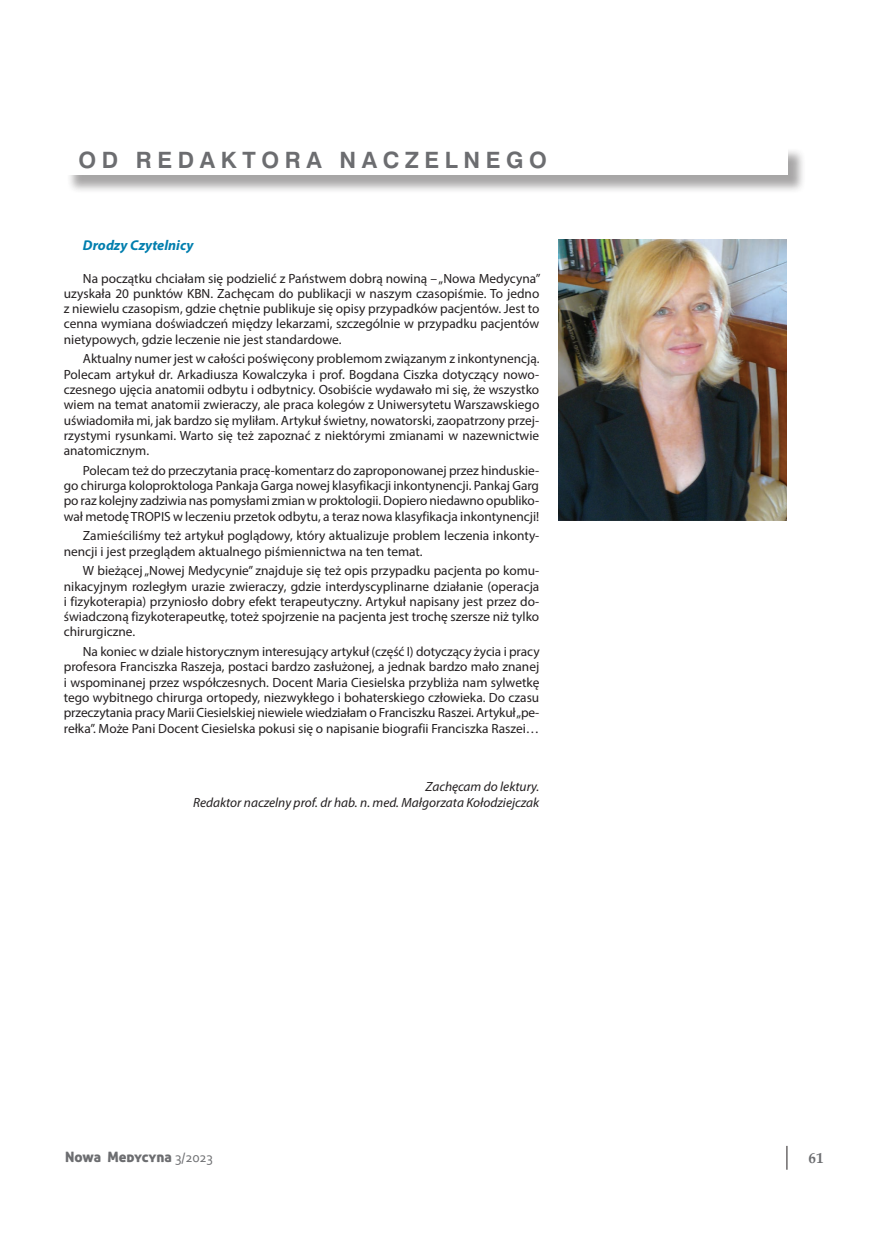
<style>
.page{position:relative;width:872px;height:1234px;background:#fff}
.page>*{position:absolute;margin:0;border:0;box-sizing:border-box;transform-origin:0 0}
.t1{font:700 22.5px "Szwajcar EE";letter-spacing:.25em;color:#6c6d70}
.t2{font:700 15px "Palatino Linotype";color:#6c6d70}
.t3{font:14.25px "Aller Display";letter-spacing:-.005em;color:#6c6d70}
.t4{font:italic 700 14.25px "Myriad Pro";color:#007eae}
.t5{font:13.35px/15.3px "Myriad Pro";color:#231f20;text-align:justify}
.t6{font:italic 13.35px/15.3px "Myriad Pro";color:#231f20;text-align:right}
.s1{font-family:"Corbel"}
</style>
<div class="page">
<svg style="left:786px;top:1145px;width:1px;height:24px"></svg>
<div style="left:66px;top:147px;width:740px;height:47px;background:#231f20;opacity:.4"></div>
<div style="left:64px;top:145px;width:723px;height:30px;background:#fff"></div>
<img style="left:558px;top:239px;width:229px;height:281px">
<h1 class="t1" style="left:78px;top:146px;width:470px">OD REDAKTORA NACZELNEGO</h1>
<p class="t4" style="left:83px;top:236px;width:112px">Drodzy Czytelnicy</p>
<p class="t5" style="left:64px;top:270px;width:478px;text-indent:19px">Na początku chciałam się podzielić z Państwem dobrą nowiną – „Nowa Medycyna” uzyskała 20 punktów KBN. Zachęcam do publikacji w naszym czasopiśmie. To jedno z niewielu czasopism, gdzie chętnie publikuje się opisy przypadków pacjentów. Jest to cenna wymiana doświadczeń między lekarzami, szczególnie w przypadku pacjentów nietypowych, gdzie leczenie nie jest standardowe.</p>
<p class="t5" style="left:64px;top:351px;width:477px;text-indent:19px">Aktualny numer jest w całości poświęcony problemom związanym z inkontynencją.<br>Polecam artykuł dr. Arkadiusza Kowalczyka i prof. Bogdana Ciszka dotyczący nowo&shy;czesnego ujęcia anatomii odbytu i odbytnicy. Osobiście wydawało mi się, że wszystko wiem na temat anatomii zwieraczy, ale praca kolegów z Uniwersytetu Warszawskiego uświadomiła mi, jak bardzo się myliłam. Artykuł świetny, nowatorski, zaopatrzony przej&shy;rzystymi rysunkami. Warto się też zapoznać z niektórymi zmianami w nazewnictwie anatomicznym.</p>
<p class="t5" style="left:64px;top:462px;width:477px;text-indent:19px">Polecam też do przeczytania pracę-komentarz do zaproponowanej przez hinduskie&shy;go chirurga koloproktologa Pankaja Garga nowej klasyfikacji inkontynencji. Pankaj Garg po raz kolejny zadziwia nas pomysłami zmian w proktologii. Dopiero niedawno opubliko&shy;wał metodę TROPIS w leczeniu przetok odbytu, a teraz nowa klasyfikacja inkontynencji!</p>
<p class="t5" style="left:64px;top:528px;width:477px;text-indent:19px">Zamieściliśmy też artykuł poglądowy, który aktualizuje problem leczenia inkonty&shy;nencji i jest przeglądem aktualnego piśmiennictwa na ten temat.</p>
<p class="t5" style="left:64px;top:562px;width:477px;text-indent:19px">W bieżącej „Nowej Medycynie” znajduje się też opis przypadku pacjenta po komu&shy;nikacyjnym rozległym urazie zwieraczy, gdzie interdyscyplinarne działanie (operacja i fizykoterapia) przyniosło dobry efekt terapeutyczny. Artykuł napisany jest przez do&shy;świadczoną fizykoterapeutkę, toteż spojrzenie na pacjenta jest trochę szersze niż tylko chirurgiczne.</p>
<p class="t5" style="left:64px;top:643px;width:477px;text-indent:19px">Na koniec w dziale historycznym interesujący artykuł (część I) dotyczący życia i pracy profesora Franciszka Raszeja, postaci bardzo zasłużonej, a jednak bardzo mało znanej i wspominanej przez współczesnych. Docent Maria Ciesielska przybliża nam sylwetkę tego wybitnego chirurga ortopedy, niezwykłego i bohaterskiego człowieka. Do czasu przeczytania pracy Marii Ciesielskiej niewiele wiedziałam o Franciszku Raszei. Artykuł „pe&shy;rełka”. Może Pani Docent Ciesielska pokusi się o napisanie biografii Franciszka Raszei…</p>
<p class="t6" style="left:193px;top:778px;width:348px">Zachęcam do lektury.<br>Redaktor naczelny prof. dr hab. n. med. Małgorzata Kołodziejczak</p>
<p class="t3" style="left:65px;top:1147px;width:149px">Nowa Medycyna <span class="s1">3/2023</span></p>
<p class="t2" style="left:808px;top:1146px;width:16px">61</p>
</div>
